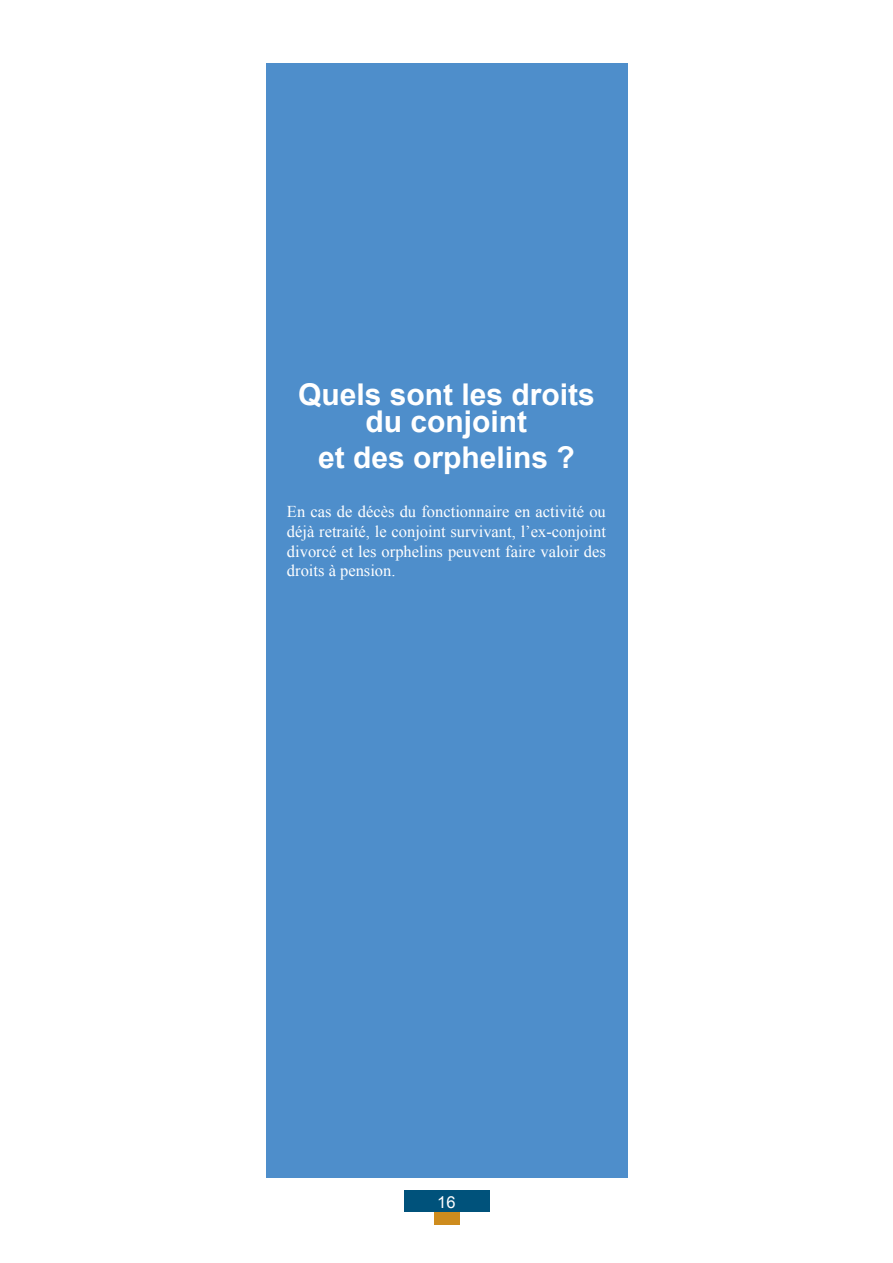
<style>
.page{position:relative;width:893px;height:1263px;background:#fff}
.page>*{position:absolute;margin:0;border:0;box-sizing:border-box;transform-origin:0 0}
.t1{font:700 30px/27px "Arial";color:#fff;text-align:center}
.t2{font:16.5px/19.8px "Times New Roman";color:#fff;text-align:justify}
.t3{font:16.5px "Arial";color:#fff}
</style>
<div class="page">
<div style="left:404px;top:1191px;width:85px;height:21px;background:#00527b"></div>
<div style="left:434px;top:1212px;width:25px;height:13px;background:#ce8c1e"></div>
<div style="left:266px;top:64px;width:361px;height:1114px;background:#4e8ecb"></div>
<h1 class="t1" style="left:298px;top:381px;width:298px">Quels sont les droits du conjoint</h1>
<h1 class="t1" style="left:318px;top:444px;width:258px">et des orphelins ?</h1>
<p class="t2" style="left:287px;top:501px;width:320px">En cas de décès du fonctionnaire en activité ou déjà retraité, le conjoint survivant, l’ex-conjoint divorcé et les orphelins peuvent faire valoir des droits à pension.</p>
<p class="t3" style="left:437px;top:1191px;width:20px">16</p>
</div>
